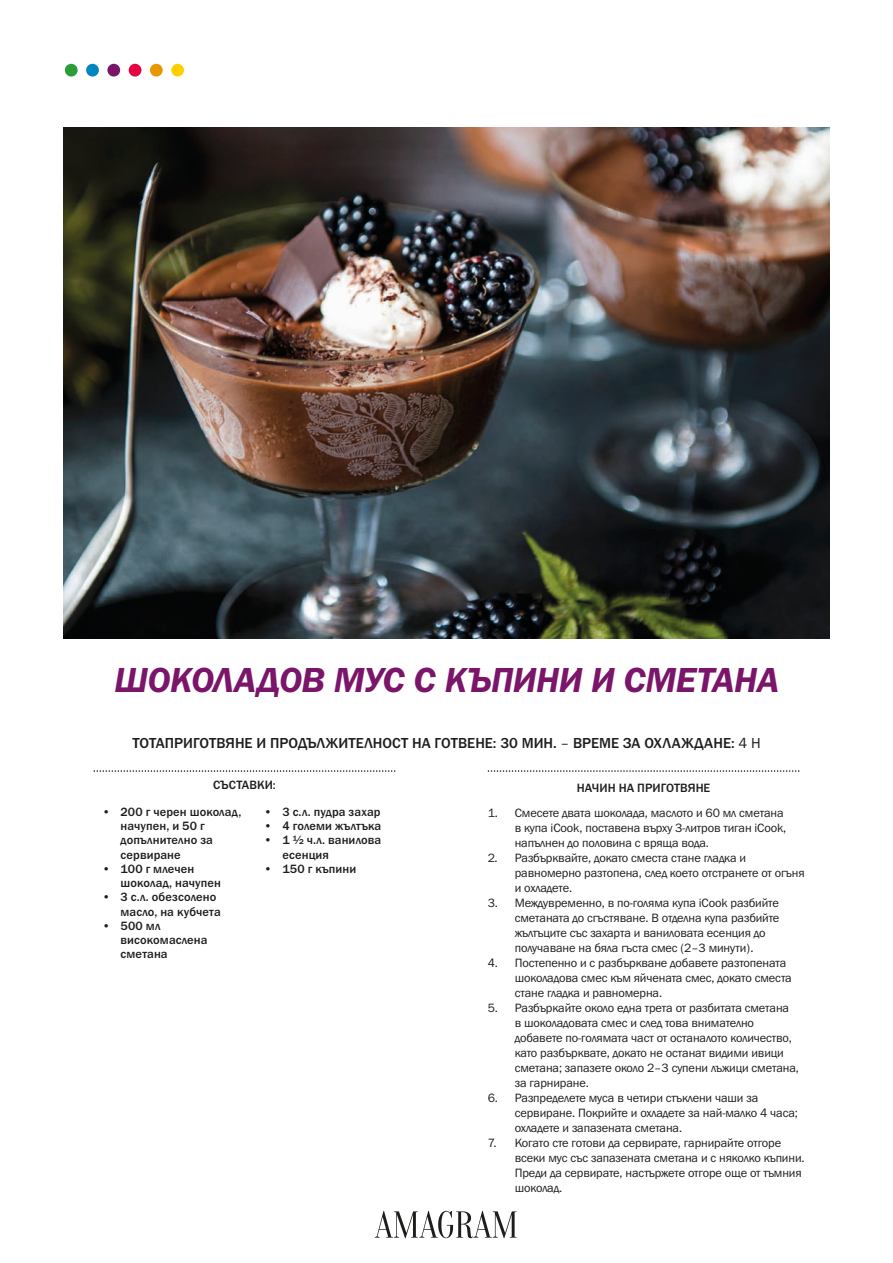
<style>
.page{position:relative;width:893px;height:1263px;background:#fff}
.page>*{position:absolute;margin:0;border:0;box-sizing:border-box;transform-origin:0 0}
.t1{font:36px "Franklin Gothic URW Dem Ita";letter-spacing:-.015em;color:#7a156a}
.t2{font:500 15px "Franklin Gothic URW";color:#1d1d1b}
.t3{font:12.45px/15px "Franklin Gothic URW Boo";letter-spacing:-.01em;color:#1d1d1b}
.t4{font:500 12.45px/14.2px "Franklin Gothic URW";letter-spacing:.01em;color:#1d1d1b}
.s1{font-family:"Franklin Gothic URW Boo";font-weight:400}
</style>
<div class="page">
<img style="left:64px;top:128px;width:765px;height:510px">
<svg style="left:488px;top:770px;width:311px;height:2px"></svg>
<svg style="left:94px;top:770px;width:301px;height:2px"></svg>
<div style="left:171px;top:64px;width:13px;height:13px;background:#ffd000;border-radius:50%"></div>
<div style="left:150px;top:64px;width:13px;height:13px;background:#e99700;border-radius:50%"></div>
<div style="left:129px;top:64px;width:12px;height:13px;background:#e50040;border-radius:50%"></div>
<div style="left:107px;top:64px;width:13px;height:13px;background:#7a156a;border-radius:50%"></div>
<div style="left:86px;top:64px;width:13px;height:13px;background:#0086be;border-radius:50%"></div>
<div style="left:65px;top:64px;width:13px;height:13px;background:#2a9c38;border-radius:50%"></div>
<svg style="left:375px;top:1211px;width:142px;height:27px"></svg>
<h1 class="t1" style="left:114px;top:657px;width:666px">ШОКОЛАДОВ МУС С КЪПИНИ И СМЕТАНА</h1>
<p class="t2" style="left:132px;top:733px;width:630px">TOTAПРИГОТВЯНЕ И ПРОДЪЛЖИТЕЛНОСТ НА ГОТВЕНЕ: 30 МИН. <span class="s1">–</span> ВРЕМЕ ЗА ОХЛАЖДАНЕ: <span class="s1">4 H</span></p>
<p class="t4" style="left:213px;top:777px;width:64px">СЪСТАВКИ:</p>
<p class="t4" style="left:121px;top:804px;width:122px;text-indent:-19px"><span class="s1">•</span> 200 г черен шоколад, начупен, и 50 г допълнително за сервиране</p>
<p class="t4" style="left:121px;top:861px;width:102px;text-indent:-19px"><span class="s1">•</span> 100 г млечен шоколад, начупен</p>
<p class="t4" style="left:121px;top:890px;width:102px;text-indent:-19px"><span class="s1">•</span> 3 с.л. обезсолено масло, на кубчета</p>
<p class="t4" style="left:121px;top:918px;width:88px;text-indent:-19px"><span class="s1">•</span> 500 мл високомаслена сметана</p>
<p class="t4" style="left:264px;top:804px;width:118px"><span class="s1">•</span> 3 с.л. пудра захар</p>
<p class="t4" style="left:264px;top:819px;width:119px"><span class="s1">•</span> 4 големи жълтъка</p>
<p class="t4" style="left:282px;top:833px;width:100px;text-indent:-19px"><span class="s1">•</span> 1 ½ ч.л. ванилова есенция</p>
<p class="t4" style="left:264px;top:861px;width:94px"><span class="s1">•</span> 150 г къпини</p>
<p class="t4" style="left:577px;top:780px;width:135px">НАЧИН НА ПРИГОТВЯНЕ</p>
<p class="t3" style="left:515px;top:805px;width:273px;text-indent:-27px">1. Смесете двата шоколада, маслото и 60 мл сметана в купа iCook, поставена върху 3-литров тиган iCook, напълнен до половина с вряща вода.</p>
<p class="t3" style="left:515px;top:850px;width:291px;text-indent:-27px">2. Разбърквайте, докато сместа стане гладка и равномерно разтопена, след което отстранете от огъня и охладете.</p>
<p class="t3" style="left:515px;top:895px;width:266px;text-indent:-27px">3. Междувременно, в по-голяма купа iCook разбийте сметаната до сгъстяване. В отделна купа разбийте жълтъците със захарта и ваниловата есенция до получаване на бяла гъста смес (2–3 минути).</p>
<p class="t3" style="left:515px;top:955px;width:279px;text-indent:-27px">4. Постепенно и с разбъркване добавете разтопената шоколадова смес към яйчената смес, докато сместа стане гладка и равномерна.</p>
<p class="t3" style="left:515px;top:1000px;width:286px;text-indent:-27px">5. Разбъркайте около една трета от разбитата сметана<br>в шоколадовата смес и след това внимателно добавете по-голямата част от останалото количество, като разбърквате, докато не останат видими ивици сметана; запазете около 2–3 супени лъжици сметана, за гарниране.</p>
<p class="t3" style="left:515px;top:1090px;width:285px;text-indent:-27px">6. Разпределете муса в четири стъклени чаши за сервиране. Покрийте и охладете за най-малко 4 часа; охладете и запазената сметана.</p>
<p class="t3" style="left:515px;top:1135px;width:291px;text-indent:-27px">7. Когато сте готови да сервирате, гарнирайте отгоре всеки мус със запазената сметана и с няколко къпини.<br>Преди да сервирате, настържете отгоре още от тъмния шоколад.</p>
</div>
